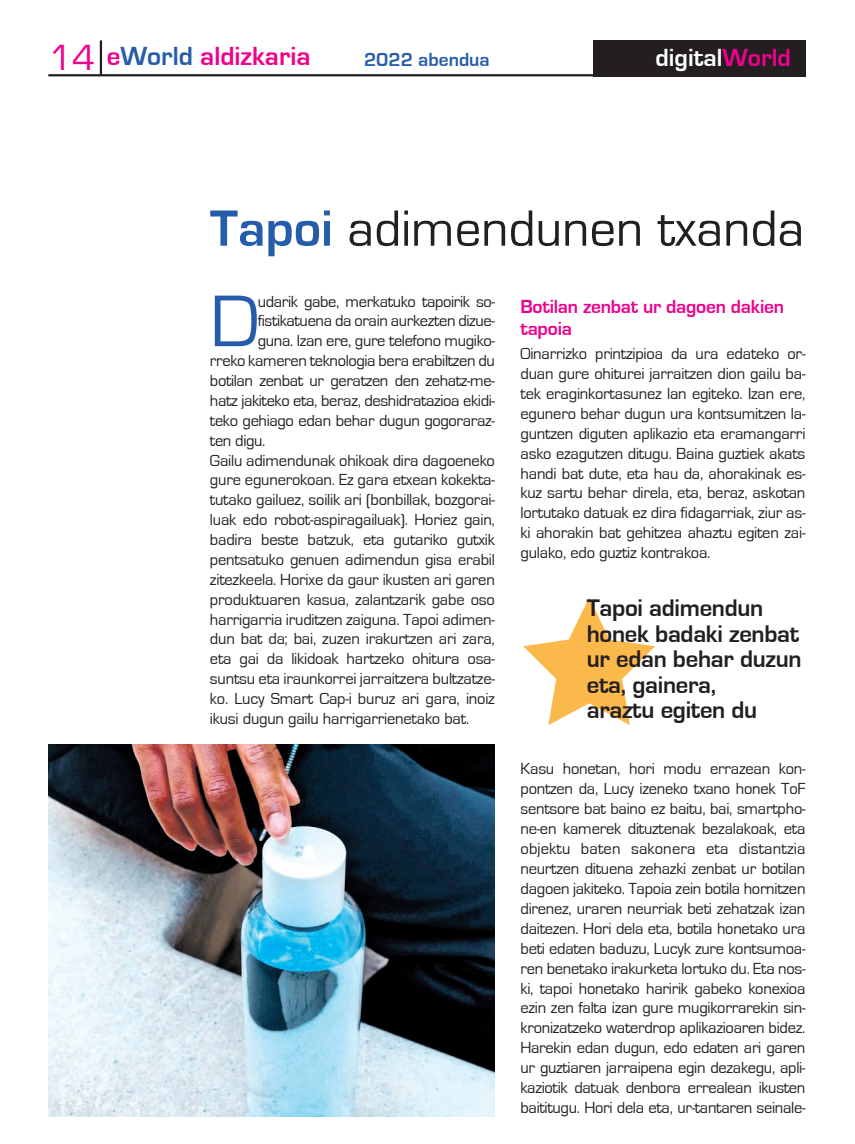
<style>
.page{position:relative;width:855px;height:1144px;background:#fff}
.page>*{position:absolute;margin:0;border:0;box-sizing:border-box;transform-origin:0 0}
.t1{font:75.9px "Eurostile";color:#275caa}
.t2{font:52.8px "Eurostile";color:#231f20}
.t3{font:700 27px "Eurostile";color:#ed028c}
.t4{font:700 25.5px "Eurostile";color:#fff}
.t5{font:700 24.75px/25.5px "Eurostile";letter-spacing:-.01em;color:#231f20}
.t6{font:700 19.5px/21.9px "Eurostile";letter-spacing:-.015em;color:#ed028c}
.t7{font:700 19.5px "Eurostile";color:#275caa}
.t8{font:16.5px/20px "Eurostile";letter-spacing:-.01em;color:#231f20;text-align:justify}
.s1{font-weight:400;font-size:37.5px}
.s2{color:#275caa}
.s3{color:#ed028c}
.s4{font-weight:700;color:#275caa}
</style>
<div class="page">
<hr style="left:48px;top:74px;width:753px;height:2px;background:#231f20">
<hr style="left:100px;top:40px;width:2px;height:35px;background:#231f20">
<svg style="left:523px;top:597px;width:132px;height:128px"></svg>
<img style="left:48px;top:744px;width:447px;height:372px">
<div style="left:593px;top:40px;width:212px;height:37px;background:#231f20"></div>
<h3 class="t3" style="left:49px;top:43px;width:263px"><span class="s1">14</span> e<span class="s2">World</span> aldizkaria</h3>
<p class="t7" style="left:364px;top:51px;width:127px">2022 abendua</p>
<h3 class="t4" style="left:655px;top:46px;width:137px">digital<span class="s3">World</span></h3>
<h2 class="t2" style="left:210px;top:203px;width:596px"><span class="s4">Tapoi</span> adimendunen txanda</h2>
<h1 class="t1" style="left:210px;top:285px;width:51px">D</h1>
<p class="t8" style="left:258px;top:292px;width:239px">udarik gabe, merkatuko tapoirik so-</p>
<p class="t6" style="left:520px;top:296px;width:265px">Botilan zenbat ur dagoen dakien tapoia</p>
<p class="t8" style="left:520px;top:344px;width:286px">Oinarrizko printzipioa da ura edateko or&shy;duan gure ohiturei jarraitzen dion gailu ba&shy;tek eraginkortasunez lan egiteko. Izan ere, egunero behar dugun ura kontsumitzen la&shy;guntzen diguten aplikazio eta eramangarri asko ezagutzen ditugu. Baina guztiek akats handi bat dute, eta hau da, ahorakinak es&shy;kuz sartu behar direla, eta, beraz, askotan lortutako datuak ez dira fidagarriak, ziur as&shy;ki ahorakin bat gehitzea ahaztu egiten zai&shy;gulako, edo guztiz kontrakoa.</p>
<p class="t8" style="left:258px;top:311px;width:239px">fistikatuena da orain aurkezten dizue-</p>
<p class="t8" style="left:258px;top:331px;width:238px">guna. Izan ere, gure telefono mugiko-</p>
<p class="t8" style="left:210px;top:351px;width:286px">rreko kameren teknologia bera erabiltzen du</p>
<p class="t8" style="left:210px;top:371px;width:286px">botilan zenbat ur geratzen den zehatz-me-</p>
<p class="t8" style="left:210px;top:391px;width:286px">hatz jakiteko eta, beraz, deshidratazioa ekidi-</p>
<p class="t8" style="left:210px;top:411px;width:286px">teko gehiago edan behar dugun gogoraraz-</p>
<p class="t8" style="left:210px;top:431px;width:57px">ten digu.</p>
<p class="t8" style="left:210px;top:451px;width:286px">Gailu adimendunak ohikoak dira dagoeneko</p>
<p class="t8" style="left:210px;top:470px;width:286px">gure egunerokoan. Ez gara etxean kokekta-</p>
<p class="t8" style="left:210px;top:490px;width:286px">tutako gailuez, soilik ari (bonbillak, bozgorai-</p>
<p class="t8" style="left:210px;top:510px;width:286px">luak edo robot-aspiragailuak). Horiez gain,</p>
<p class="t8" style="left:210px;top:530px;width:286px">badira beste batzuk, eta gutariko gutxik</p>
<p class="t8" style="left:210px;top:550px;width:286px">pentsatuko genuen adimendun gisa erabil</p>
<p class="t8" style="left:210px;top:570px;width:286px">zitezkeela. Horixe da gaur ikusten ari garen</p>
<p class="t8" style="left:210px;top:590px;width:286px">produktuaren kasua, zalantzarik gabe oso</p>
<p class="t8" style="left:210px;top:610px;width:286px">harrigarria iruditzen zaiguna. Tapoi adimen-</p>
<p class="t8" style="left:210px;top:629px;width:286px">dun bat da; bai, zuzen irakurtzen ari zara,</p>
<p class="t8" style="left:210px;top:649px;width:286px">eta gai da likidoak hartzeko ohitura osa-</p>
<p class="t8" style="left:210px;top:669px;width:286px">suntsu eta iraunkorrei jarraitzera bultzatze-</p>
<p class="t8" style="left:210px;top:689px;width:286px">ko. Lucy Smart Cap-i buruz ari gara, inoiz</p>
<p class="t8" style="left:210px;top:709px;width:261px">ikusi dugun gailu harrigarrienetako bat.</p>
<h3 class="t5" style="left:587px;top:596px;width:216px">Tapoi adimendun honek badaki zenbat ur edan behar duzun eta, gainera,<br>araztu egiten du</h3>
<p class="t8" style="left:520px;top:759px;width:286px">Kasu honetan, hori modu errazean kon&shy;pontzen da, Lucy izeneko txano honek ToF sentsore bat baino ez baitu, bai, smartpho&shy;ne-en kamerek dituztenak bezalakoak, eta objektu baten sakonera eta distantzia neurtzen dituena zehazki zenbat ur botilan dagoen jakiteko. Tapoia zein botila hornitzen direnez, uraren neurriak beti zehatzak izan daitezen. Hori dela eta, botila honetako ura beti edaten baduzu, Lucyk zure kontsumoa&shy;ren benetako irakurketa lortuko du. Eta nos&shy;ki, tapoi honetako haririk gabeko konexioa ezin zen falta izan gure mugikorrarekin sin&shy;kronizatzeko waterdrop aplikazioaren bidez.<br>Harekin edan dugun, edo edaten ari garen ur guztiaren jarraipena egin dezakegu, apli&shy;kaziotik datuak denbora errealean ikusten baititugu. Hori dela eta, ur-tantaren seinale-</p>
</div>
